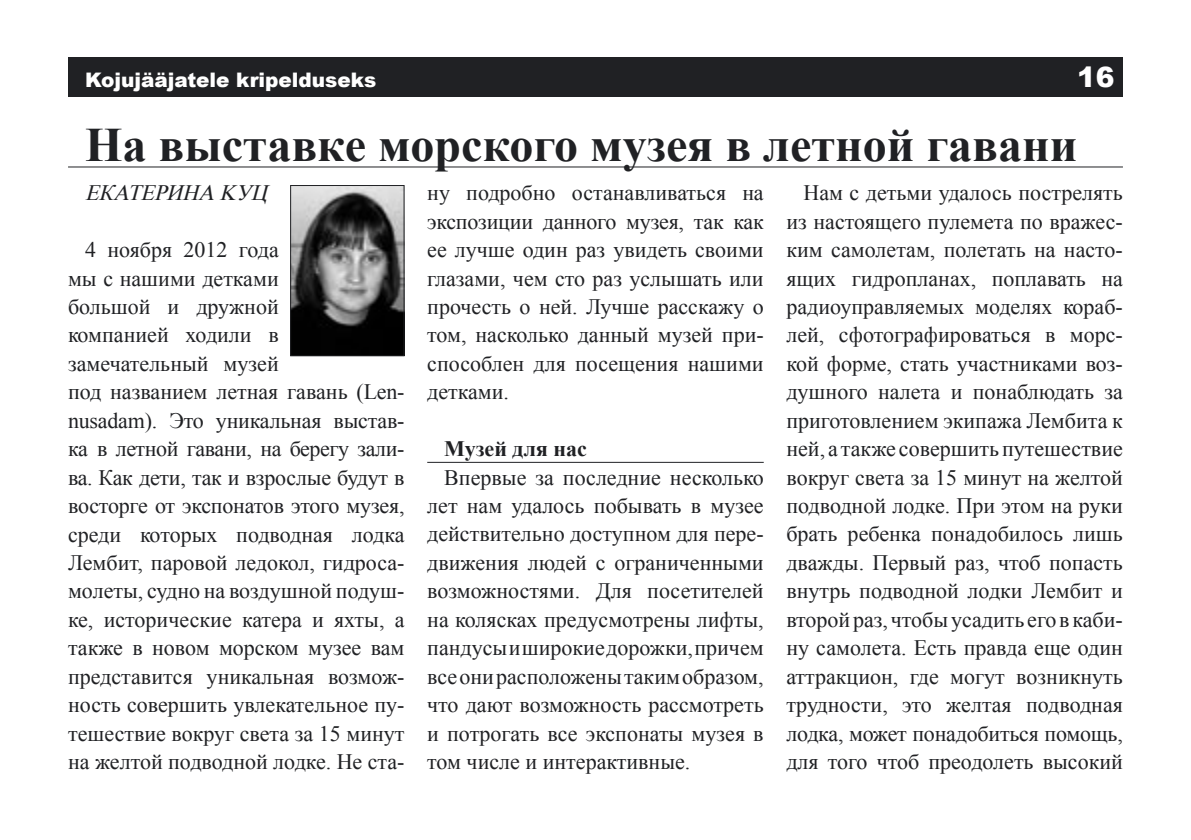
<style>
.page{position:relative;width:1191px;height:840px;background:#fff}
.page>*{position:absolute;margin:0;border:0;box-sizing:border-box;transform-origin:0 0}
.t1{font:700 48px "Times New Roman";color:#202124}
.t2{font:900 28px "Arial";color:#fff}
.t3{font:22px/28.4px "Times New Roman";color:#202124;text-align:justify}
.t4{font:italic 22px "Times New Roman";color:#202124}
.t5{font:700 22px "Times New Roman";color:#202124}
.t6{font:900 20px "Arial";color:#fff}
</style>
<div class="page">
<div style="left:68px;top:57px;width:1055px;height:39px;background:#202124"></div>
<hr style="left:427px;top:461px;width:336px;height:1px;background:#202124">
<img style="left:292px;top:187px;width:110px;height:167px">
<div style="left:290px;top:185px;width:114px;height:171px;border:1px solid #202124"></div>
<hr style="left:68px;top:166px;width:1055px;height:1px;background:#202124">
<p class="t6" style="left:85px;top:66px;width:293px">Kojujääjatele kripelduseks</p>
<p class="t2" style="left:1077px;top:56px;width:39px">16</p>
<h1 class="t1" style="left:85px;top:111px;width:994px">На выставкe морского музея в летной гавани</h1>
<p class="t4" style="left:85px;top:178px;width:191px">ЕКАТЕРИНА KУЦ</p>
<p class="t3" style="left:68px;top:235px;width:338px;text-align:left;text-indent:17px">4 ноября 2012 года<br>мы с нашими детками<br>большой и дружной<br>компанией ходили в замечательный музей<br>под названием летная гавань (Len&shy;nusadam). Это уникальная выстав&shy;ка в летной гавани, на берегу зали&shy;ва. Как дети, так и взрослые будут в восторге от экспонатов этого музея, среди которых подводная лодка<br>Лембит, паровой ледокол, гидроса&shy;молеты, судно на воздушной подуш&shy;ке, исторические катера и яхты, а также в новом морском музее вам представится уникальная возмож&shy;ность совершить увлекательное пу&shy;тешествие вокруг света за 15 минут на желтой подводной лодке. Не ста-</p>
<p class="t3" style="left:427px;top:178px;width:338px">ну подробно останавливаться на экспозиции данного музея, так как ее лучше один раз увидеть своими глазами, чем сто раз услышать или прочесть о ней. Лучше расскажу о том, насколько данный музей при&shy;способлен для посещения нашими детками.</p>
<p class="t5" style="left:444px;top:433px;width:144px">Музей для нас</p>
<p class="t3" style="left:427px;top:462px;width:338px;text-indent:17px">Впервые за последние несколько лет нам удалось побывать в музее действительно доступном для пере&shy;движения людей с ограниченными возможностями. Для посетителей на колясках предусмотрены лифты, пандусы и широкие дорожки, причем все они расположены таким образом, что дают возможность рассмотреть и потрогать все экспонаты музея в том числе и интерактивные.</p>
<p class="t3" style="left:786px;top:178px;width:338px;text-indent:17px">Нам с детьми удалось пострелять из настоящего пулемета по вражес&shy;ким самолетам, полетать на насто&shy;ящих гидропланах, поплавать на радиоуправляемых моделях кораб&shy;лей, сфотографироваться в морс&shy;кой форме, стать участниками воз&shy;душного налета и понаблюдать за приготовлением экипажа Лембита к ней, а также совершить путешествие вокруг света за 15 минут на желтой подводной лодке. При этом на руки брать ребенка понадобилось лишь дважды. Первый раз, чтоб попасть внутрь подводной лодки Лембит и второй раз, чтобы усадить его в каби&shy;ну самолета. Есть правда еще один аттракцион, где могут возникнуть трудности, это желтая подводная лодка, может понадобиться помощь, для того чтоб преодолеть высокий</p>
</div>
